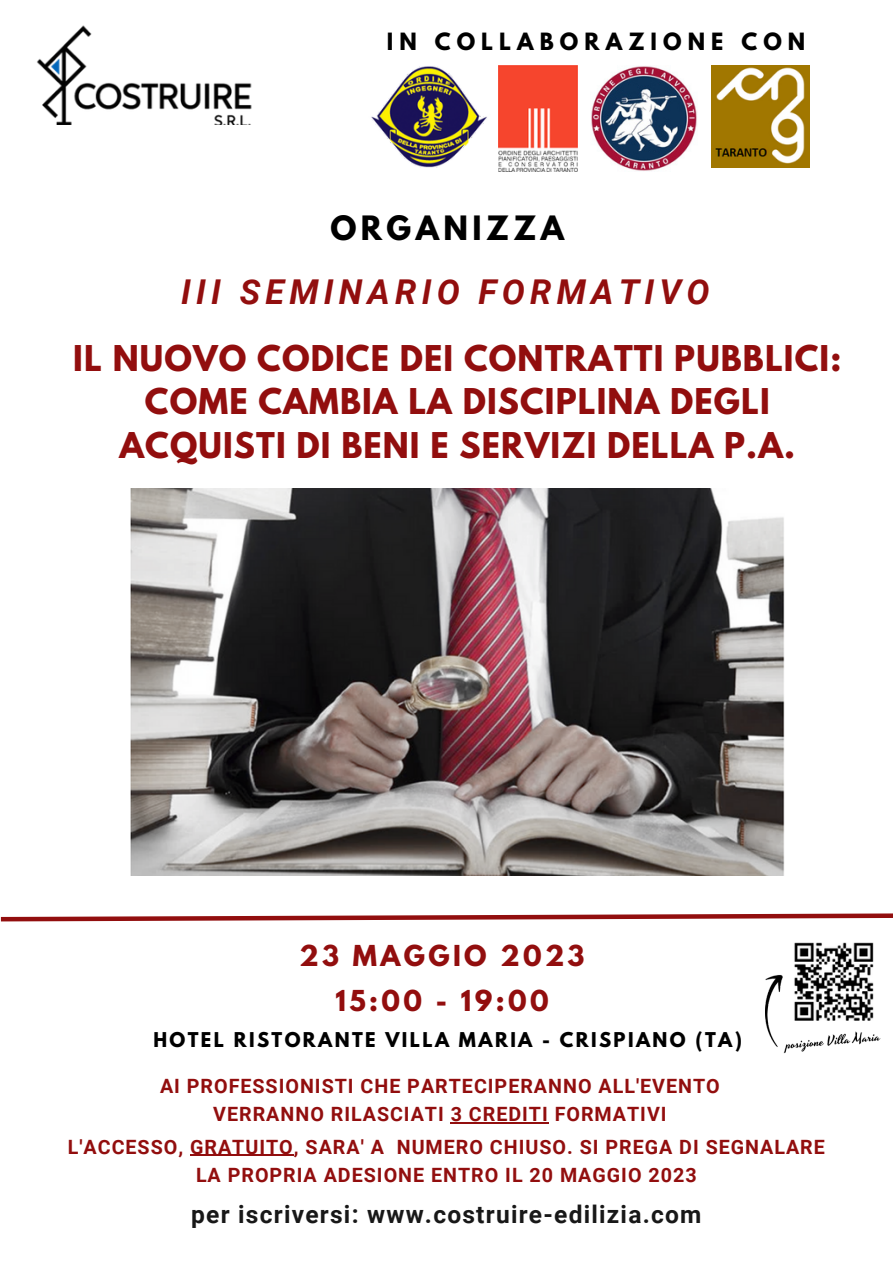
<style>
.page{position:relative;width:893px;height:1264px;background:#fff}
.page>*{position:absolute;margin:0;border:0;box-sizing:border-box;transform-origin:0 0}
.t1{font:italic 700 34.2px "Roboto";letter-spacing:.15em;color:#920e0e}
.t2{font:700 31.5px/43.8px "League Spartan";letter-spacing:.035em;color:#920e0e;text-align:center}
.t3{font:700 29.7px "League Spartan";letter-spacing:.15em;color:#000}
.t4{font:700 25.5px/45px "League Spartan";letter-spacing:.13em;color:#920e0e;text-align:center}
.t5{font:700 24.6px "Roboto";letter-spacing:.05em;color:#181818}
.t6{font:700 21px "League Spartan";letter-spacing:.29em;color:#000}
.t7{font:700 19.65px/28px "Roboto";letter-spacing:.05em;color:#920e0e;text-align:center}
.t8{font:700 18px "League Spartan";letter-spacing:.13em;color:#000}
</style>
<div class="page">
<img style="left:37px;top:25px;width:215px;height:100px">
<img style="left:371px;top:66px;width:116px;height:101px">
<img style="left:711px;top:65px;width:97px;height:102px">
<img style="left:131px;top:489px;width:653px;height:386px">
<img style="left:498px;top:65px;width:79px;height:107px">
<svg style="left:0;top:913px;width:892px;height:9px"></svg>
<img style="left:590px;top:66px;width:107px;height:105px">
<img style="left:765px;top:942px;width:116px;height:112px">
<hr style="left:450px;top:1121px;width:98px;height:2px;background:#920e0e">
<hr style="left:190px;top:1154px;width:104px;height:1px;background:#920e0e">
<p class="t6" style="left:387px;top:31px;width:420px">IN COLLABORAZIONE CON</p>
<h3 class="t3" style="left:330px;top:213px;width:235px">ORGANIZZA</h3>
<h1 class="t1" style="left:181px;top:272px;width:530px">III SEMINARIO FORMATIVO</h1>
<h2 class="t2" style="left:73px;top:340px;width:769px">IL NUOVO CODICE DEI CONTRATTI PUBBLICI:<br>COME CAMBIA LA DISCIPLINA DEGLI<br>ACQUISTI DI BENI E SERVIZI DELLA P.A.</h2>
<p class="t4" style="left:299px;top:936px;width:286px">23 MAGGIO 2023<br>15:00 - 19:00</p>
<p class="t8" style="left:153px;top:1030px;width:590px">HOTEL RISTORANTE VILLA MARIA - CRISPIANO (TA)</p>
<p class="t7" style="left:160px;top:1071px;width:561px">AI PROFESSIONISTI CHE PARTECIPERANNO ALL'EVENTO<br>VERRANNO RILASCIATI 3 CREDITI FORMATIVI</p>
<p class="t7" style="left:68px;top:1132px;width:758px">L'ACCESSO, GRATUITO, SARA' A NUMERO CHIUSO. SI PREGA DI SEGNALARE<br>LA PROPRIA ADESIONE ENTRO IL 20 MAGGIO 2023</p>
<p class="t5" style="left:191px;top:1199px;width:512px">per iscriversi: www.costruire-edilizia.com</p>
</div>
